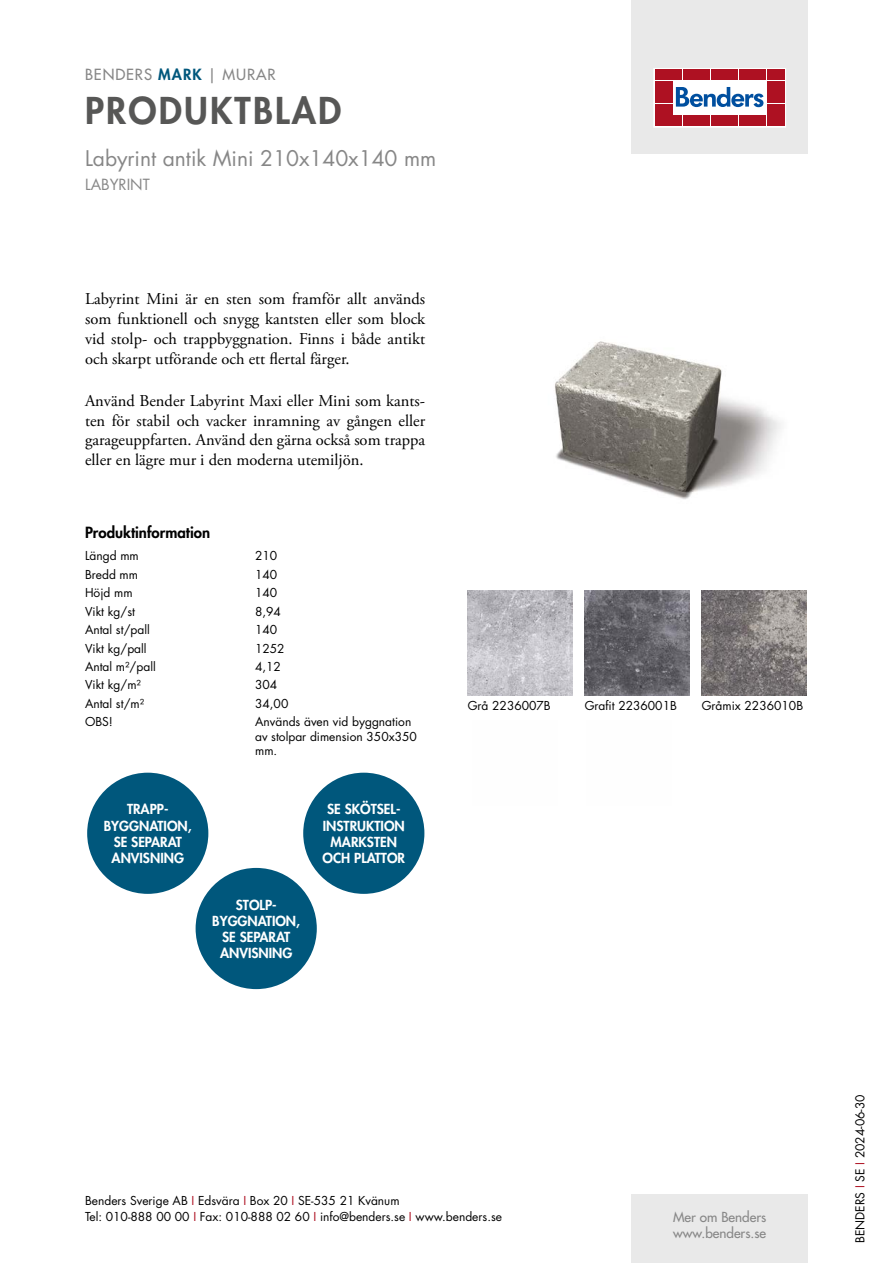
<style>
.page{position:relative;width:893px;height:1263px;background:#fff}
.page>*{position:absolute;margin:0;border:0;box-sizing:border-box;transform-origin:0 0}
.t1{font:800 36px "Futura Std";letter-spacing:.06em;color:#575756}
.t2{font:21px "Futura Std";color:#878787}
.t3{font:16.5px/19.8px "Adobe Garamond Pro";color:#000;text-align:justify}
.t4{font:800 15px "Futura Std";color:#000}
.t5{font:500 15px "Futura Std";letter-spacing:.06em;color:#878787}
.t6{font:15px "Futura Std";color:#878787}
.t7{font:800 13.5px/16.2px "Futura Std";color:#fff;text-align:center}
.t8{font:500 13.5px/16.2px "Futura Std";color:#878787}
.t9{font:12px/14.4px "Futura Std";color:#000}
.s1{font-weight:800;color:#00577c}
.s2{color:#ae1122}
</style>
<div class="page">
<div style="left:631px;top:0;width:177px;height:153px;background:#e9e9e9"></div>
<div style="left:631px;top:1195px;width:177px;height:68px;background:#e9e9e9"></div>
<svg style="left:656px;top:70px;width:128px;height:55px;background:#ebc5ca"></svg>
<div style="left:654px;top:68px;width:132px;height:59px;border:1px solid #fff"></div>
<div style="left:655px;top:70px;width:8px;height:10px;background:#ae1122"></div>
<div style="left:664px;top:70px;width:8px;height:10px;background:#ae1122"></div>
<div style="left:655px;top:81px;width:8px;height:10px;background:#ae1122"></div>
<div style="left:664px;top:81px;width:8px;height:10px;background:#ae1122"></div>
<div style="left:655px;top:93px;width:8px;height:10px;background:#ae1122"></div>
<div style="left:664px;top:93px;width:8px;height:10px;background:#ae1122"></div>
<div style="left:655px;top:104px;width:8px;height:11px;background:#ae1122"></div>
<div style="left:664px;top:104px;width:8px;height:11px;background:#ae1122"></div>
<div style="left:655px;top:116px;width:8px;height:10px;background:#ae1122"></div>
<div style="left:664px;top:116px;width:8px;height:10px;background:#ae1122"></div>
<div style="left:674px;top:70px;width:8px;height:10px;background:#ae1122"></div>
<div style="left:683px;top:70px;width:8px;height:10px;background:#ae1122"></div>
<div style="left:692px;top:70px;width:8px;height:10px;background:#ae1122"></div>
<div style="left:702px;top:70px;width:8px;height:10px;background:#ae1122"></div>
<div style="left:711px;top:70px;width:8px;height:10px;background:#ae1122"></div>
<div style="left:720px;top:70px;width:8px;height:10px;background:#ae1122"></div>
<div style="left:730px;top:70px;width:8px;height:10px;background:#ae1122"></div>
<div style="left:739px;top:70px;width:8px;height:10px;background:#ae1122"></div>
<div style="left:748px;top:70px;width:8px;height:10px;background:#ae1122"></div>
<div style="left:758px;top:70px;width:8px;height:10px;background:#ae1122"></div>
<div style="left:674px;top:116px;width:8px;height:10px;background:#ae1122"></div>
<div style="left:683px;top:116px;width:8px;height:10px;background:#ae1122"></div>
<div style="left:692px;top:116px;width:8px;height:10px;background:#ae1122"></div>
<div style="left:702px;top:116px;width:8px;height:10px;background:#ae1122"></div>
<div style="left:711px;top:116px;width:8px;height:10px;background:#ae1122"></div>
<div style="left:720px;top:116px;width:8px;height:10px;background:#ae1122"></div>
<div style="left:730px;top:116px;width:8px;height:10px;background:#ae1122"></div>
<div style="left:739px;top:116px;width:8px;height:10px;background:#ae1122"></div>
<div style="left:748px;top:116px;width:8px;height:10px;background:#ae1122"></div>
<div style="left:758px;top:116px;width:8px;height:10px;background:#ae1122"></div>
<div style="left:767px;top:70px;width:8px;height:10px;background:#ae1122"></div>
<div style="left:776px;top:70px;width:8px;height:10px;background:#ae1122"></div>
<div style="left:767px;top:81px;width:8px;height:10px;background:#ae1122"></div>
<div style="left:776px;top:81px;width:8px;height:10px;background:#ae1122"></div>
<div style="left:767px;top:93px;width:8px;height:10px;background:#ae1122"></div>
<div style="left:776px;top:93px;width:8px;height:10px;background:#ae1122"></div>
<div style="left:767px;top:104px;width:8px;height:11px;background:#ae1122"></div>
<div style="left:776px;top:104px;width:8px;height:11px;background:#ae1122"></div>
<div style="left:767px;top:116px;width:8px;height:10px;background:#ae1122"></div>
<div style="left:776px;top:116px;width:8px;height:10px;background:#ae1122"></div>
<svg style="left:676px;top:87px;width:87px;height:20px;background:#89add2"></svg>
<div style="left:303px;top:773px;width:121px;height:121px;background:#00577c;border-radius:50%"></div>
<div style="left:87px;top:773px;width:121px;height:121px;background:#00577c;border-radius:50%"></div>
<div style="left:196px;top:868px;width:121px;height:121px;background:#00577c;border-radius:50%"></div>
<img style="left:555px;top:341px;width:226px;height:158px">
<img style="left:468px;top:590px;width:105px;height:105px">
<img style="left:585px;top:590px;width:105px;height:105px">
<img style="left:702px;top:590px;width:105px;height:105px">
<p class="t5" style="left:85px;top:65px;width:192px">BENDERS <span class="s1">MARK</span> | MURAR</p>
<h1 class="t1" style="left:85px;top:87px;width:258px">PRODUKTBLAD</h1>
<h2 class="t2" style="left:85px;top:144px;width:353px">Labyrint antik Mini 210x140x140 mm</h2>
<p class="t6" style="left:85px;top:175px;width:66px">LABYRINT</p>
<h3 class="t3" style="left:85px;top:290px;width:342px">Labyrint Mini är en sten som framför allt används som funktionell och snygg kantsten eller som block vid stolp- och trappbyggnation. Finns i både antikt och skarpt utförande och ett flertal färger.</h3>
<h3 class="t3" style="left:85px;top:391px;width:342px">Använd Bender Labyrint Maxi eller Mini som kants&shy;ten för stabil och vacker inramning av gången eller garageuppfarten. Använd den gärna också som trappa eller en lägre mur i den moderna utemiljön.</h3>
<p class="t4" style="left:85px;top:522px;width:127px">Produktinformation</p>
<p class="t9" style="left:85px;top:549px;width:55px">Längd mm</p>
<p class="t9" style="left:255px;top:549px;width:24px">210</p>
<p class="t9" style="left:85px;top:567px;width:55px">Bredd mm</p>
<p class="t9" style="left:255px;top:567px;width:24px">140</p>
<p class="t9" style="left:85px;top:586px;width:49px">Höjd mm</p>
<p class="t9" style="left:255px;top:586px;width:24px">140</p>
<p class="t9" style="left:85px;top:604px;width:51px">Vikt kg/st</p>
<p class="t9" style="left:255px;top:604px;width:27px">8,94</p>
<p class="t9" style="left:85px;top:623px;width:66px">Antal st/pall</p>
<p class="t9" style="left:255px;top:623px;width:24px">140</p>
<p class="t9" style="left:85px;top:641px;width:63px">Vikt kg/pall</p>
<p class="t9" style="left:255px;top:641px;width:31px">1252</p>
<p class="t9" style="left:85px;top:659px;width:72px">Antal m²/pall</p>
<p class="t9" style="left:255px;top:659px;width:27px">4,12</p>
<p class="t9" style="left:85px;top:678px;width:57px">Vikt kg/m²</p>
<p class="t9" style="left:255px;top:678px;width:24px">304</p>
<p class="t9" style="left:85px;top:696px;width:61px">Antal st/m²</p>
<p class="t9" style="left:255px;top:696px;width:35px">34,00</p>
<p class="t9" style="left:85px;top:715px;width:29px">OBS!</p>
<p class="t9" style="left:255px;top:715px;width:163px">Används även vid byggnation av stolpar dimension 350x350 mm.</p>
<p class="t7" style="left:104px;top:801px;width:89px">TRAPP-<br>BYGGNATION,<br>SE SEPARAT<br>ANVISNING</p>
<p class="t7" style="left:212px;top:896px;width:89px">STOLP-<br>BYGGNATION,<br>SE SEPARAT<br>ANVISNING</p>
<p class="t7" style="left:323px;top:801px;width:84px">SE SKÖTSEL-<br>INSTRUKTION<br>MARKSTEN<br>OCH PLATTOR</p>
<p class="t9" style="left:468px;top:698px;width:85px">Grå 2236007B</p>
<p class="t9" style="left:585px;top:698px;width:94px">Grafit 2236001B</p>
<p class="t9" style="left:702px;top:698px;width:103px">Gråmix 2236010B</p>
<p class="t9" style="left:85px;top:1192px;width:418px;line-height:16.5px">Benders Sverige AB <span class="s2">I</span> Edsvära <span class="s2">I</span> Box 20 <span class="s2">I</span> SE-535 21 Kvänum<br>Tel: 010-888 00 00 <span class="s2">I</span> Fax: 010-888 02 60 <span class="s2">I</span> info@benders.se <span class="s2">I</span> www.benders.se</p>
<p class="t8" style="left:673px;top:1209px;width:95px">Mer om Benders www.benders.se</p>
<p class="t9" style="left:853px;top:1243px;width:150px;rotate:-90deg">BENDERS <span class="s2">I</span> SE <span class="s2">I</span> 2024-06-30</p>
</div>
